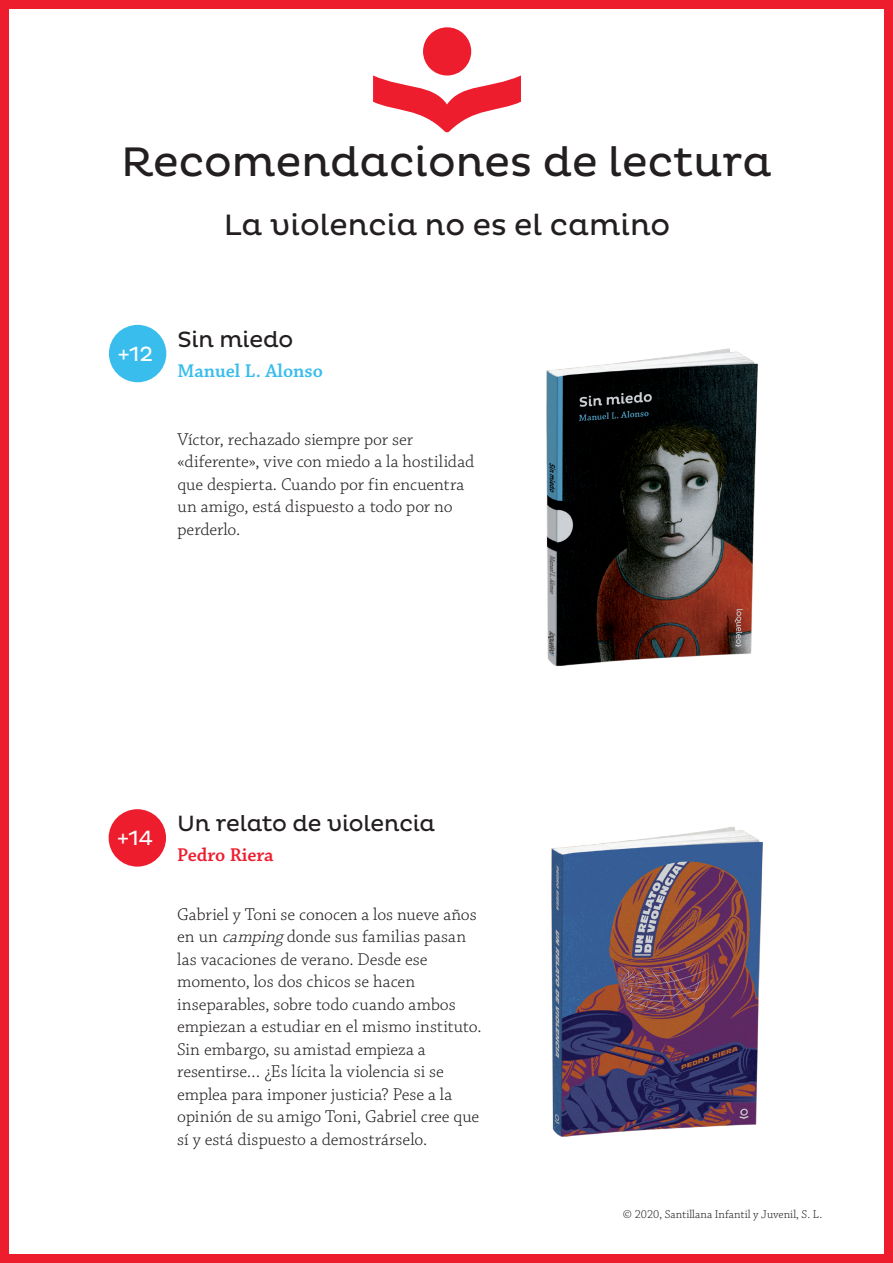
<style>
.page{position:relative;width:893px;height:1263px;background:#fff}
.page>*{position:absolute;margin:0;border:0;box-sizing:border-box;transform-origin:0 0}
.t1{font:42px "Pluto";color:#231f20}
.t2{font:30px "Pluto";color:#231f20}
.t3{font:22.5px "Pluto";letter-spacing:-.015em;color:#231f20}
.t4{font:21px "Pluto";color:#fff}
.t5{font:600 19.5px "Chaparral Pro";color:#39bded}
.t6{font:600 19.5px "Chaparral Pro";color:#ed1d2e}
.t7{font:300 18px/22.5px "Chaparral Pro";color:#231f20}
.t8{font:300 12px "Chaparral Pro";color:#231f20}
.s1{font-style:italic}
</style>
<div class="page">
<div style="left:0;top:0;width:893px;height:1263px;background:#fff;border:9px solid #ed1d2e"></div>
<svg style="left:373px;top:75px;width:148px;height:57px"></svg>
<div style="left:423px;top:27px;width:48px;height:49px;background:#ed1d2e;border-radius:50%"></div>
<div style="left:109px;top:325px;width:57px;height:57px;background:#39bded;border-radius:50%"></div>
<div style="left:109px;top:809px;width:57px;height:58px;background:#ed1d2e;border-radius:50%"></div>
<img style="left:546px;top:348px;width:212px;height:318px">
<img style="left:551px;top:826px;width:212px;height:311px">
<h1 class="t1" style="left:121px;top:138px;width:652px">Recomendaciones de lectura</h1>
<h2 class="t2" style="left:224px;top:208px;width:448px">La violencia no es el camino</h2>
<p class="t4" style="left:118px;top:342px;width:37px">+12</p>
<p class="t3" style="left:178px;top:327px;width:117px">Sin miedo</p>
<p class="t5" style="left:178px;top:360px;width:147px">Manuel L. Alonso</p>
<p class="t7" style="left:178px;top:428px;width:298px">Víctor, rechazado siempre por ser «diferente», vive con miedo a la hostilidad que despierta. Cuando por fin encuentra un amigo, está dispuesto a todo por no perderlo.</p>
<p class="t4" style="left:117px;top:826px;width:38px">+14</p>
<p class="t3" style="left:177px;top:811px;width:260px">Un relato de violencia</p>
<p class="t6" style="left:177px;top:844px;width:98px">Pedro Riera</p>
<p class="t7" style="left:177px;top:904px;width:306px">Gabriel y Toni se conocen a los nueve años en un <span class="s1">camping</span>donde sus familias pasan las vacaciones de verano. Desde ese momento, los dos chicos se hacen inseparables, sobre todo cuando ambos empiezan a estudiar en el mismo instituto.<br>Sin embargo, su amistad empieza a resentirse… ¿Es lícita la violencia si se emplea para imponer justicia? Pese a la opinión de su amigo Toni, Gabriel cree que sí y está dispuesto a demostrárselo.</p>
<p class="t8" style="left:623px;top:1207px;width:201px">© 2020, Santillana Infantil y Juvenil, S. L.</p>
</div>
